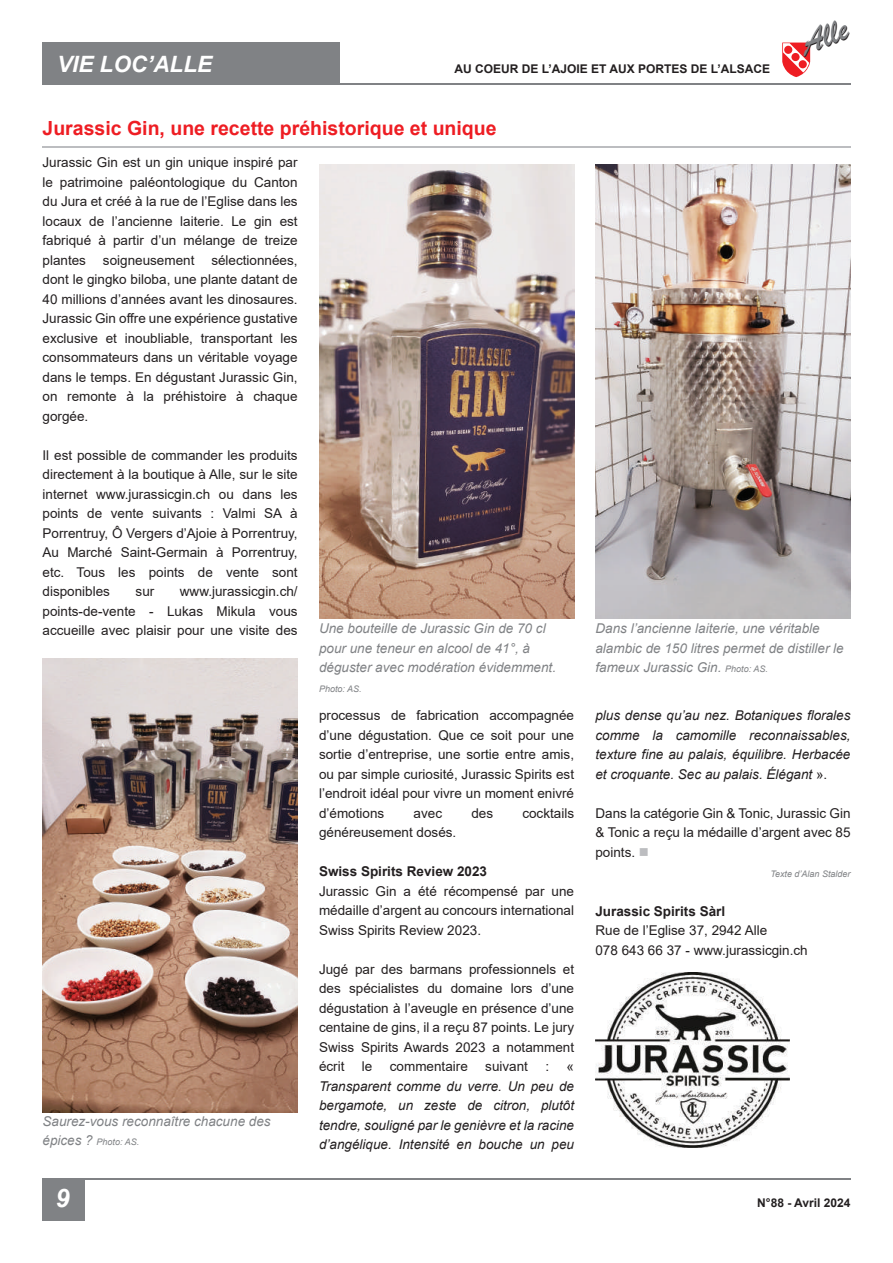
<style>
.page{position:relative;width:893px;height:1263px;background:#fff}
.page>*{position:absolute;margin:0;border:0;box-sizing:border-box;transform-origin:0 0}
.t1{font:34.65px "Brush Script";color:#231f20}
.t2{font:italic 700 25.5px "Arial";color:#fff}
.t3{font:italic 700 22.5px "Arial";color:#fff}
.t4{font:700 19.5px "Arial";color:#ee1d23}
.t5{font:13.5px/19.5px "Arial";color:#231f20;text-align:justify}
.t6{font:italic 13.5px/19.5px "Arial";color:#231f20;text-align:justify}
.t7{font:italic 13.5px/19.5px "Arial";color:#808285}
.t8{font:700 13.5px "Arial";color:#231f20}
.t9{font:700 12px "Arial";color:#231f20}
.t10{font:italic 9px "Arial";color:#808285}
.s1{font-size:13.5px}
.s2{font-size:9px}
.s3{font-style:normal}
.s4{color:#bcbdc0}
</style>
<div class="page">
<div style="left:43px;top:43px;width:297px;height:42px;background:#808285"></div>
<hr style="left:43px;top:84px;width:807px;height:1px;background:#808285">
<div style="left:43px;top:1178px;width:42px;height:42px;background:#808285"></div>
<hr style="left:43px;top:1178px;width:807px;height:1px;background:#808285">
<hr style="left:43px;top:146px;width:807px;height:2px;background:#bcbdc0">
<svg style="left:782px;top:43px;width:28px;height:34px"></svg>
<img style="left:319px;top:165px;width:255px;height:453px">
<img style="left:595px;top:165px;width:255px;height:453px">
<img style="left:43px;top:658px;width:255px;height:454px">
<img style="left:595px;top:972px;width:194px;height:175px">
<h3 class="t3" style="left:57px;top:50px;width:157px">VIE LOC’ALLE</h3>
<p class="t9" style="left:454px;top:60px;width:317px">AU COEUR DE L’AJOIE ET AUX PORTES DE L’ALSACE</p>
<h1 class="t1" style="left:795px;top:25px;width:50px;rotate:-21deg">Alle</h1>
<h3 class="t4" style="left:43px;top:115px;width:456px">Jurassic Gin, une recette préhistorique et unique</h3>
<p class="t5" style="left:43px;top:153px;width:257px">Jurassic Gin est un gin unique inspiré par le patrimoine paléontologique du Canton du Jura et créé à la rue de l’Eglise dans les locaux de l’ancienne laiterie. Le gin est fabriqué à partir d’un mélange de treize plantes soigneusement</p>
<p class="t5" style="left:43px;top:250px;width:257px;text-indent:169px">sélectionnées, dont le gingko biloba, une plante datant de 40 millions d’années avant les dinosaures.<br>Jurassic Gin offre une expérience gustative exclusive et inoubliable, transportant les consommateurs dans un véritable voyage dans le temps. En dégustant Jurassic Gin, on remonte à la préhistoire à chaque gorgée.</p>
<p class="t5" style="left:43px;top:445px;width:257px">Il est possible de commander les produits directement à la boutique à Alle, sur le site internet www.jurassicgin.ch ou dans les points de vente suivants : Valmi SA à Porrentruy, Ô Vergers d’Ajoie à Porrentruy, Au Marché Saint-Germain à Porrentruy, etc. Tous les points de vente sont disponibles</p>
<p class="t5" style="left:43px;top:582px;width:257px;text-indent:137px">www.jurassicgin.ch/ points-de-vente - Lukas Mikula vous accueille avec plaisir pour une visite des</p>
<p class="t5" style="left:136px;top:582px;width:20px">sur</p>
<p class="t7" style="left:319px;top:619px;width:239px">Une bouteille de Jurassic Gin de 70 cl pour une teneur en alcool de 41°, à déguster avec modération évidemment.</p>
<p class="t10" style="left:319px;top:683px;width:44px">Photo: AS.</p>
<p class="t7" style="left:43px;top:1111px;width:230px">Saurez-vous reconnaître chacune des</p>
<p class="t10" style="left:43px;top:1136px;width:98px"><span class="s1">épices ?</span> Photo: AS.</p>
<p class="t5" style="left:319px;top:706px;width:257px">processus de fabrication accompagnée d’une dégustation. Que ce soit pour une sortie d’entreprise, une sortie entre amis, ou par simple curiosité, Jurassic Spirits est l’endroit idéal pour vivre un moment enivré d’émotions</p>
<p class="t5" style="left:414px;top:803px;width:30px">avec</p>
<p class="t5" style="left:471px;top:803px;width:23px">des</p>
<p class="t5" style="left:522px;top:803px;width:53px">cocktails</p>
<p class="t5" style="left:319px;top:823px;width:139px">généreusement dosés.</p>
<p class="t8" style="left:319px;top:862px;width:170px">Swiss Spirits Review 2023</p>
<p class="t5" style="left:319px;top:881px;width:257px">Jurassic Gin a été récompensé par une médaille d’argent au concours international Swiss Spirits Review 2023.</p>
<p class="t5" style="left:319px;top:959px;width:257px">Jugé par des barmans professionnels et des spécialistes du domaine lors d’une dégustation à l’aveugle en présence d’une centaine de gins, il a reçu 87 points. Le jury Swiss Spirits Awards 2023 a notamment écrit</p>
<p class="t5" style="left:362px;top:1057px;width:12px">le</p>
<p class="t5" style="left:390px;top:1057px;width:80px">commentaire</p>
<p class="t5" style="left:485px;top:1057px;width:44px">suivant</p>
<p class="t5" style="left:545px;top:1057px;width:5px">:</p>
<p class="t5" style="left:567px;top:1057px;width:9px">«</p>
<p class="t6" style="left:319px;top:1077px;width:257px">Transparent comme du verre. Un peu de bergamote, un zeste de citron, plutôt tendre, souligné par le genièvre et la racine d’angélique. Intensité en bouche un peu</p>
<p class="t7" style="left:595px;top:619px;width:250px">Dans l’ancienne laiterie, une véritable alambic de 150 litres permet de distiller le fameux Jurassic Gin. <span class="s2">Photo: AS.</span></p>
<p class="t6" style="left:595px;top:706px;width:257px">plus dense qu’au nez. Botaniques florales comme la camomille reconnaissables, texture fine au palais, équilibre. Herbacée et croquante. Sec au palais. Élégant <span class="s3">».</span></p>
<p class="t5" style="left:595px;top:803px;width:257px">Dans la catégorie Gin &amp; Tonic, Jurassic Gin &amp; Tonic a reçu la médaille d’argent avec 85 points. <span class="s4">■</span></p>
<p class="t10" style="left:770px;top:868px;width:82px">Texte d’Alan Stalder</p>
<p class="t8" style="left:595px;top:901px;width:131px">Jurassic Spirits Sàrl</p>
<p class="t5" style="left:595px;top:920px;width:214px">Rue de l’Eglise 37, 2942 Alle<br>078 643 66 37 - www.jurassicgin.ch</p>
<h2 class="t2" style="left:56px;top:1181px;width:16px">9</h2>
<p class="t9" style="left:757px;top:1194px;width:95px">N°88 - Avril 2024</p>
</div>
